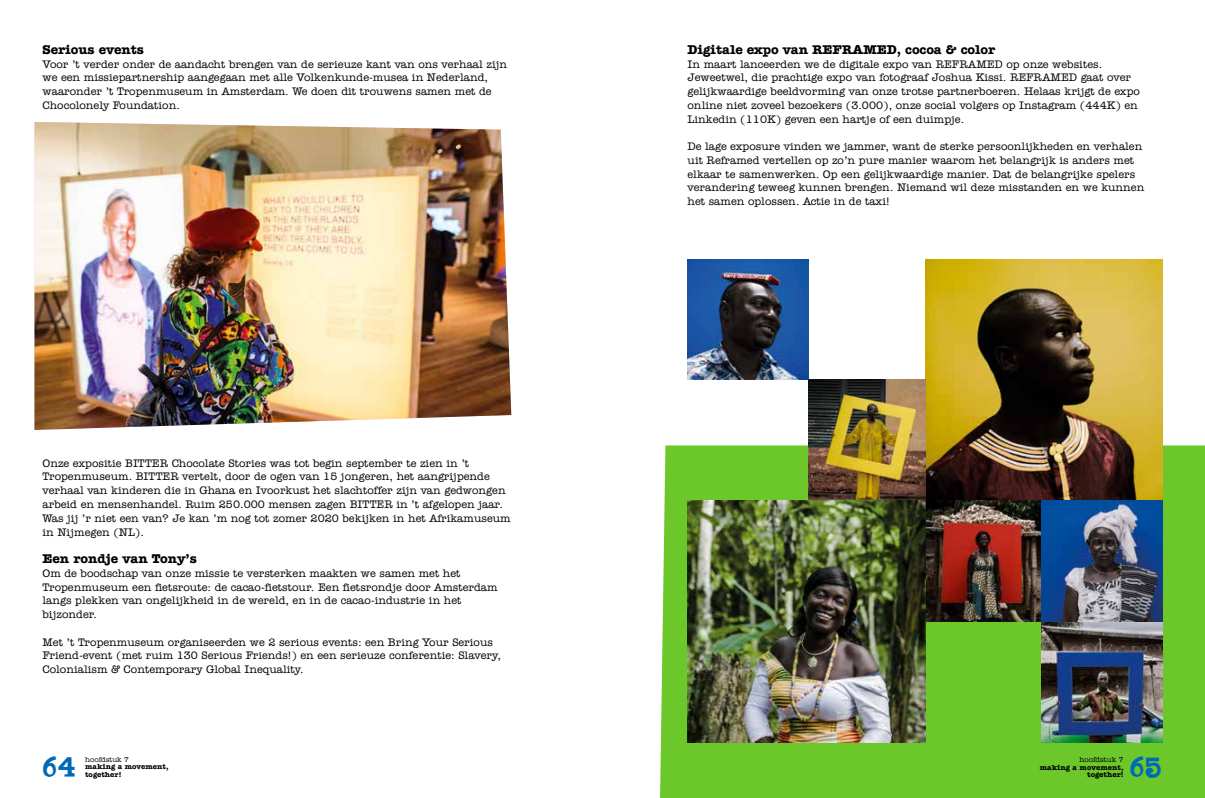
<style>
.page{position:relative;width:1205px;height:798px;background:#fff}
.page>*{position:absolute;margin:0;border:0;box-sizing:border-box;transform-origin:0 0}
.t1{font:28.12px "Chocoladeletter";color:#0069b5}
.t2{font:700 13.12px "Amer Typewriter IT Cby BT";letter-spacing:-.01em;color:#000}
.t3{font:500 11.25px/13.8px "Amer Typewriter IT Cby BT";color:#000}
.t4{font:700 7.5px/7.5px "Amer Typewriter IT Cby BT";color:#000;text-align:right}
.t5{font:500 7.5px "Amer Typewriter IT Cby BT";color:#000}
</style>
<div class="page">
<div style="left:660px;top:445px;width:545px;height:352px;background:#6cc72b"></div>
<img style="left:34px;top:122px;width:477px;height:308px">
<img style="left:1042px;top:621px;width:120px;height:121px">
<img style="left:925px;top:259px;width:237px;height:362px">
<img style="left:808px;top:380px;width:117px;height:120px">
<img style="left:687px;top:259px;width:121px;height:121px">
<img style="left:687px;top:500px;width:238px;height:242px">
<p class="t2" style="left:43px;top:41px;width:103px">Serious events</p>
<p class="t3" style="left:43px;top:57px;width:466px">Voor ’t verder onder de aandacht brengen van de serieuze kant van ons verhaal zijn we een missiepartnership aangegaan met alle Volkenkunde-musea in Nederland, waaronder ’t Tropenmuseum in Amsterdam. We doen dit trouwens samen met de Chocolonely Foundation.</p>
<p class="t3" style="left:43px;top:455px;width:470px">Onze expositie BITTER Chocolate Stories was tot begin september te zien in ’t Tropenmuseum. BITTER vertelt, door de ogen van 15 jongeren, het aangrijpende verhaal van kinderen die in Ghana en Ivoorkust het slachtoffer zijn van gedwongen arbeid en mensenhandel. Ruim 250.000 mensen zagen BITTER in ’t afgelopen jaar.<br>Was jij ’r niet een van? Je kan ’m nog tot zomer 2020 bekijken in het Afrikamuseum in Nijmegen (NL).</p>
<p class="t2" style="left:43px;top:550px;width:156px">Een rondje van Tony’s</p>
<p class="t3" style="left:43px;top:565px;width:457px">Om de boodschap van onze missie te versterken maakten we samen met het Tropenmuseum een fietsroute: de cacao-fietstour. Een fietsrondje door Amsterdam langs plekken van ongelijkheid in de wereld, en in de cacao-industrie in het bijzonder.</p>
<p class="t3" style="left:43px;top:634px;width:460px">Met ’t Tropenmuseum organiseerden we 2 serious events: een Bring Your Serious<br>Friend-event (met ruim 130 Serious Friends!) en een serieuze conferentie: Slavery,<br>Colonialism &amp; Contemporary Global Inequality.</p>
<p class="t2" style="left:687px;top:41px;width:309px">Digitale expo van REFRAMED, cocoa &amp; color</p>
<p class="t3" style="left:687px;top:57px;width:454px">In maart lanceerden we de digitale expo van REFRAMED op onze websites.<br>Jeweetwel, die prachtige expo van fotograaf Joshua Kissi. REFRAMED gaat over gelijkwaardige beeldvorming van onze trotse partnerboeren. Helaas krijgt de expo online niet zoveel bezoekers (3.000), onze social volgers op Instagram (444K) en Linkedin (110K) geven een hartje of een duimpje.</p>
<p class="t3" style="left:687px;top:139px;width:458px">De lage exposure vinden we jammer, want de sterke persoonlijkheden en verhalen uit Reframed vertellen op zo’n pure manier waarom het belangrijk is anders met elkaar te samenwerken. Op een gelijkwaardige manier. Dat de belangrijke spelers verandering teweeg kunnen brengen. Niemand wil deze misstanden en we kunnen het samen oplossen. Actie in de taxi!</p>
<h1 class="t1" style="left:43px;top:754px;width:35px">64</h1>
<h1 class="t1" style="left:1130px;top:754px;width:34px">65</h1>
<p class="t5" style="left:85px;top:754px;width:45px">hoofdstuk 7</p>
<p class="t4" style="left:85px;top:762px;width:85px;text-align:left">making a movement, together!</p>
<p class="t5" style="left:1079px;top:754px;width:45px">hoofdstuk 7</p>
<p class="t4" style="left:1040px;top:762px;width:85px">making a movement, together!</p>
</div>
